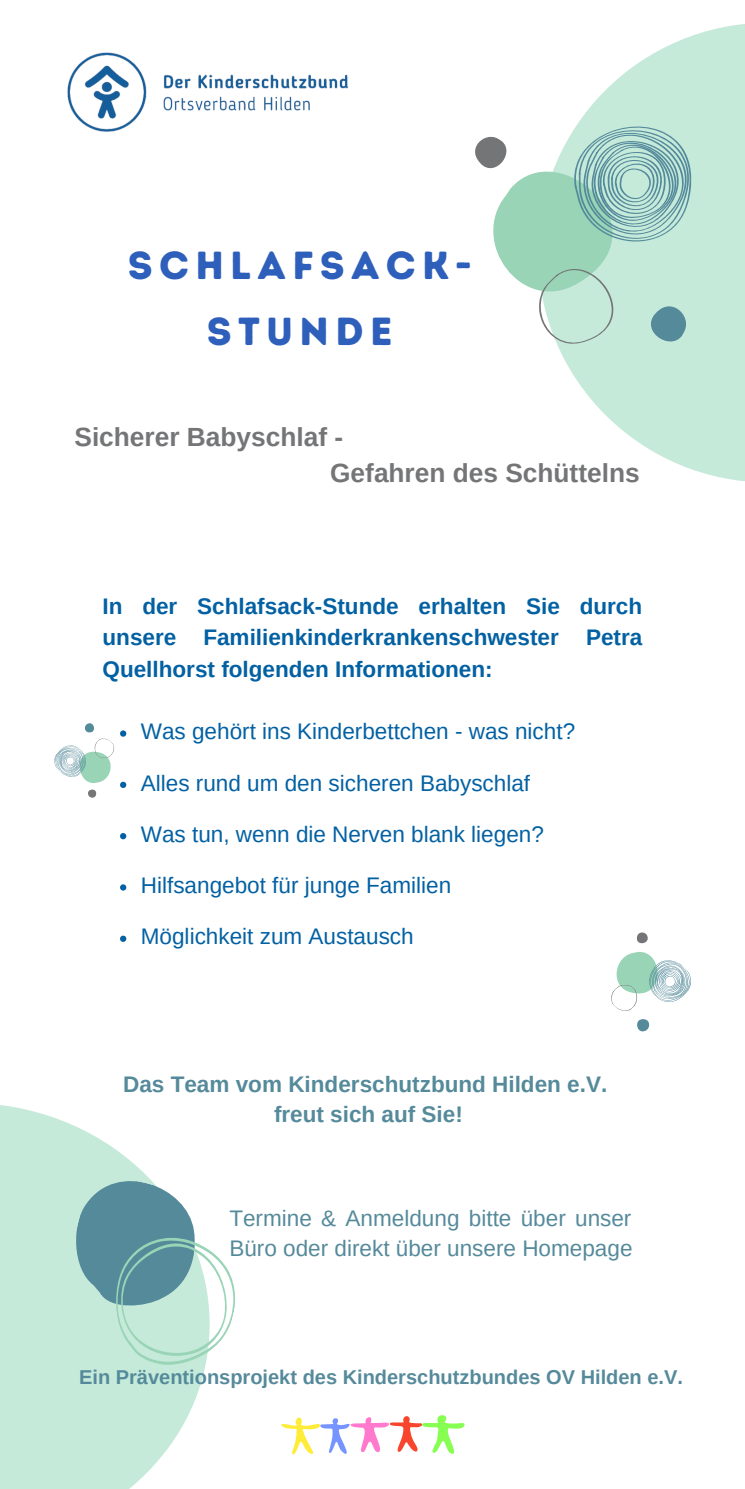
<style>
.page{position:relative;width:745px;height:1489px;background:#fff}
.page>*{position:absolute;margin:0;border:0;box-sizing:border-box;transform-origin:0 0}
.t1{font:39.25px/65.8px "Intro Rust Base";letter-spacing:.16em;color:#2d5fbb;text-align:center}
.t2{font:700 26.25px "Arimo";color:#747577}
.t3{font:22.5px "Arimo";color:#0361a3}
.t4{font:700 22.5px/31.2px "Arimo";color:#0361a3;text-align:justify}
.t5{font:22.5px/30px "Arimo";color:#558a9b}
.t6{font:700 22.5px "Arimo";color:#558a9b}
.t7{font:700 20px "Arimo";color:#558a9b}
</style>
<div class="page">
<svg style="left:561px;top:24px;width:183px;height:457px;fill:#c5eada"></svg>
<svg style="left:0;top:1105px;width:203px;height:384px;fill:#c5eada"></svg>
<svg style="left:475px;top:127px;width:217px;height:226px"></svg>
<svg style="left:281px;top:1415px;width:183px;height:39px"></svg>
<svg style="left:53px;top:1169px;width:182px;height:209px"></svg>
<svg style="left:611px;top:932px;width:80px;height:100px"></svg>
<img style="left:67px;top:52px;width:282px;height:80px">
<svg style="left:54px;top:723px;width:73px;height:75px"></svg>
<svg style="left:120px;top:833px;width:6px;height:6px"></svg>
<svg style="left:120px;top:884px;width:6px;height:6px"></svg>
<svg style="left:120px;top:935px;width:6px;height:7px"></svg>
<p class="t1" style="left:128px;top:233px;width:345px">SCHLAFSACK-<br>STUNDE</p>
<p class="t2" style="left:74px;top:422px;width:270px">Sicherer Babyschlaf -</p>
<p class="t2" style="left:330px;top:458px;width:311px">Gefahren des Schüttelns</p>
<p class="t4" style="left:102px;top:591px;width:541px">In der Schlafsack-Stunde erhalten Sie durch unsere Familienkinderkrankenschwester Petra Quellhorst folgenden Informationen:</p>
<p class="t3" style="left:141px;top:719px;width:436px">Was gehört ins Kinderbettchen - was nicht?</p>
<p class="t3" style="left:141px;top:770px;width:391px">Alles rund um den sicheren Babyschlaf</p>
<p class="t3" style="left:141px;top:821px;width:404px">Was tun, wenn die Nerven blank liegen?</p>
<p class="t3" style="left:141px;top:873px;width:312px">Hilfsangebot für junge Familien</p>
<p class="t3" style="left:141px;top:924px;width:274px">Möglichkeit zum Austausch</p>
<p class="t6" style="left:123px;top:1071px;width:485px">Das Team vom Kinderschutzbund Hilden e.V.</p>
<p class="t6" style="left:274px;top:1101px;width:190px">freut sich auf Sie!</p>
<p class="t5" style="left:229px;top:1203px;width:404px">Termine &amp; Anmeldung bitte über unser<br>Büro oder direkt über unsere Homepage</p>
<p class="t7" style="left:79px;top:1366px;width:605px">Ein Präventionsprojekt des Kinderschutzbundes OV Hilden e.V.</p>
</div>
